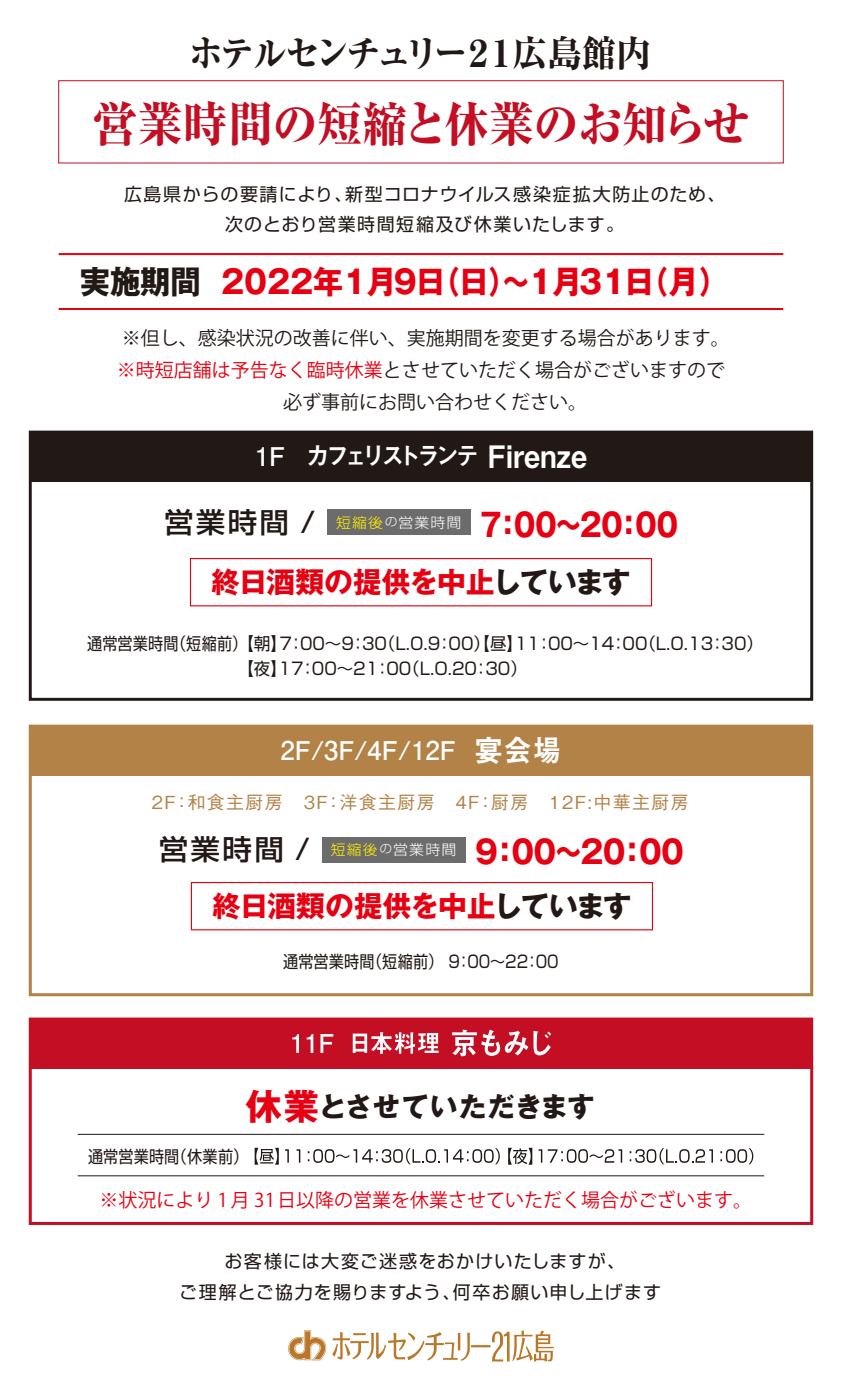
<style>
.page{position:relative;width:842px;height:1385px;background:#fff}
.page>*{position:absolute;margin:0;border:0;box-sizing:border-box;transform-origin:0 0}
.t1{font:800 48.1px "Ryumin Pro";letter-spacing:-.01em;color:#c30e23;scale:.94 1}
.t2{font:800 37px "Ryumin Pro";letter-spacing:-.105em;color:#221815;scale:.94 1}
.t3{font:700 32.2px "Gothic MB101 Pro";color:#e60012;scale:.94 1}
.t4{font:700 32px "Gothic MB101 Pro";letter-spacing:-.02em;color:#e60012;scale:.94 1}
.t5{font:700 32px "Gothic MB101 Pro";letter-spacing:-.02em;color:#e60012;scale:.9 1}
.t6{font:700 28.8px "Gothic MB101 Pro";letter-spacing:-.035em;color:#e60012}
.t7{font:500 28.3px "Shin Go Pro";letter-spacing:.075em;color:#221815;scale:1.05 1}
.t8{font:700 27.4px "Gothic MB101 Pro";letter-spacing:.005em;color:#221815}
.t9{font:700 25.8px "Futo Go B101 Pro";color:#fff}
.t10{font:25px "Midashi Go Pro MB31";letter-spacing:-.19em;color:#fff;scale:.94 1}
.t11{font:19px/32px "Koz Go Pr 6 N";color:#221815;text-align:center}
.t12{font:19px "Koz Go Pr 6 N";color:#e60012}
.t13{font:18px/30px "Shin Go Pro";letter-spacing:.065em;color:#221815;text-align:center}
.t14{font:500 18px "Gothic BBB Pro";letter-spacing:.075em;color:#b28247}
.t15{font:17px/25px "Shin Go Pro";color:#221815;scale:.89 1}
.s1{color:#221815}
.s2{color:#e60012}
.s3{font-family:"Futo Go B101 Pro";font-weight:700;font-size:25.8px}
.s4{font-size:31px}
.s5{font-family:"Midashi Go Pro MB31";font-weight:400;font-size:31px}
.s6{font-size:35.9px;color:#e60012}
</style>
<div class="page">
<hr style="left:59px;top:308px;width:724px;height:2px;background:#e60012">
<hr style="left:59px;top:253px;width:724px;height:2px;background:#e60012">
<div style="left:58px;top:80px;width:726px;height:83px;border:1px solid #c30e23"></div>
<svg style="left:288px;top:1330px;width:38px;height:31px"></svg>
<svg style="left:332px;top:1330px;width:222px;height:31px"></svg>
<div style="left:30px;top:726px;width:782px;height:49px;background:#b28247"></div>
<div style="left:29px;top:725px;width:784px;height:271px;border:3px solid #b28247"></div>
<div style="left:322px;top:837px;width:144px;height:25px;background:#6d6c6c"></div>
<div style="left:191px;top:882px;width:462px;height:48px;border:1px solid #e60012"></div>
<div style="left:30px;top:1019px;width:782px;height:49px;background:#c30e23"></div>
<div style="left:29px;top:1017px;width:784px;height:208px;border:3px solid #c30e23"></div>
<svg style="left:353px;top:1032px;width:86px;height:22px"></svg>
<svg style="left:452px;top:1029px;width:99px;height:27px"></svg>
<svg style="left:292px;top:1034px;width:7px;height:19px"></svg>
<svg style="left:307px;top:1034px;width:6px;height:19px"></svg>
<svg style="left:320px;top:1034px;width:13px;height:19px"></svg>
<svg style="left:255px;top:1148px;width:24px;height:16px"></svg>
<svg style="left:285px;top:1149px;width:4px;height:13px"></svg>
<svg style="left:297px;top:1149px;width:3px;height:13px"></svg>
<svg style="left:308px;top:1148px;width:192px;height:16px"></svg>
<svg style="left:508px;top:1148px;width:24px;height:16px"></svg>
<svg style="left:539px;top:1149px;width:3px;height:13px"></svg>
<svg style="left:548px;top:1149px;width:74px;height:14px"></svg>
<svg style="left:630px;top:1148px;width:83px;height:16px"></svg>
<svg style="left:720px;top:1148px;width:33px;height:16px"></svg>
<hr style="left:78px;top:1134px;width:686px;height:1px;background:#221815">
<hr style="left:78px;top:1175px;width:686px;height:1px;background:#221815">
<div style="left:29px;top:431px;width:784px;height:270px;border:3px solid #221815"></div>
<div style="left:30px;top:432px;width:782px;height:49px;background:#221815"></div>
<div style="left:327px;top:510px;width:144px;height:25px;background:#6d6c6c"></div>
<div style="left:190px;top:558px;width:462px;height:48px;border:1px solid #e60012"></div>
<h2 class="t2" style="left:189px;top:24px;width:494px">ホテルセンチュリー２１広島館内</h2>
<h1 class="t1" style="left:92px;top:86px;width:700px">営業時間の短縮と休業のお知らせ</h1>
<p class="t13" style="left:124px;top:177px;width:603px">広島県からの要請により、新型コロナウイルス感染症拡大防止のため、次のとおり営業時間短縮及び休業いたします。</p>
<h3 class="t3" style="left:80px;top:255px;width:692px"><span class="s1">実施期間</span> 2022年1月9日（日）～1月31日（月）</h3>
<p class="t11" style="left:117px;top:322px;width:614px">※但し、感染状況の改善に伴い、実施期間を変更する場合があります。<span class="s2">※時短店舗は予告なく臨時休業</span>とさせていただく場合がございますので　必ず事前にお問い合わせください。</p>
<h3 class="t10" style="left:255px;top:436px;width:355px"><span class="s3">1F</span> カフェリストランテ <span class="s4">Firenze</span></h3>
<h3 class="t7" style="left:164px;top:498px;width:285px">営業時間 / <sup>短縮後</sup><sup>の</sup><sup>営業時間</sup></h3>
<h3 class="t5" style="left:480px;top:498px;width:222px">7：00～20：00</h3>
<h3 class="t6" style="left:211px;top:558px;width:421px">終日酒類の提供を中止<span class="s1">しています</span></h3>
<p class="t15" style="left:237px;top:629px;width:592px;text-indent:-150px">通常営業時間（短縮前）【朝】7：00～9：30（L.O.9：00）【昼】11：00～14：00（L.O.13：30）【夜】17：00～21：00（L.O.20：30）</p>
<h3 class="t9" style="left:280px;top:729px;width:282px">2F/3F/4F/12F <span class="s5">宴会場</span></h3>
<p class="t14" style="left:152px;top:788px;width:538px">2F：和食主厨房　３F：洋食主厨房　4F：厨房　12F:中華主厨房</p>
<h3 class="t7" style="left:159px;top:826px;width:285px">営業時間 / <sup>短縮後</sup><sup>の</sup><sup>営業時間</sup></h3>
<h3 class="t4" style="left:475px;top:825px;width:224px">9：00～20：00</h3>
<h3 class="t6" style="left:212px;top:882px;width:421px">終日酒類の提供を中止<span class="s1">しています</span></h3>
<p class="t15" style="left:283px;top:947px;width:311px">通常営業時間（短縮前） 9：00～22：00</p>
<h3 class="t8" style="left:246px;top:1084px;width:351px"><span class="s6">休業</span>とさせていただきます</h3>
<p class="t15" style="left:88px;top:1142px;width:182px">通常営業時間（休業前）</p>
<p class="t12" style="left:99px;top:1189px;width:654px">※状況により 1月 31日以降の営業を休業させていただく場合がございます。</p>
<p class="t13" style="left:179px;top:1243px;width:483px;line-height:31px">お客様には大変ご迷惑をおかけいたしますが、<br>ご理解とご協力を賜りますよう、何卒お願い申し上げます</p>
</div>
